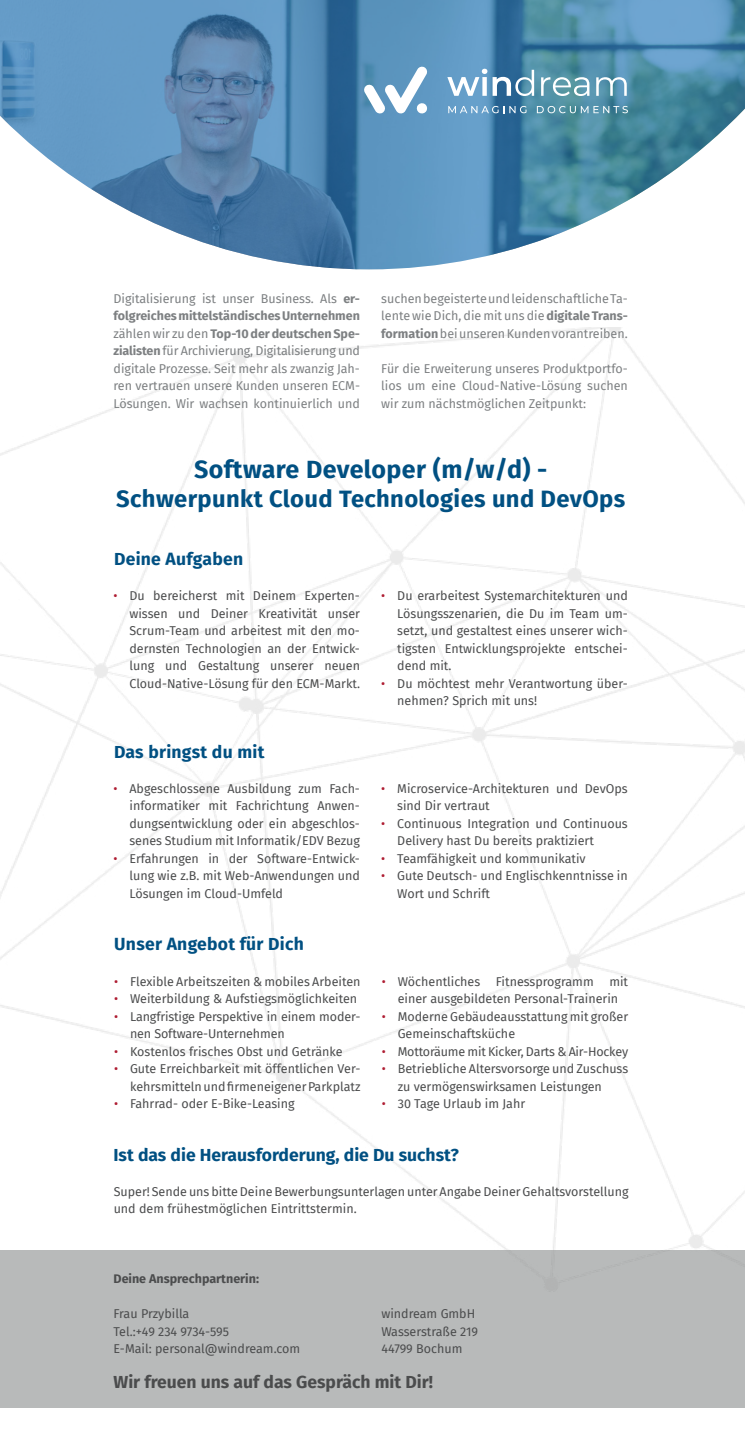
<style>
.page{position:relative;width:745px;height:1436px;background:#fff}
.page>*{position:absolute;margin:0;border:0;box-sizing:border-box;transform-origin:0 0}
.Überschrift_1{font:700 25px "Fira Sans";letter-spacing:.015em;color:#015082}
.Überschrift_1-2{font:700 23.75px "Fira Sans";letter-spacing:.015em;color:#015082}
.Überschrift_1-3{font:700 17.5px "Fira Sans";letter-spacing:.005em;color:#015082}
.Fließext{font:700 17.5px "Fira Sans";color:#4b4c4d}
.Fließext-2{font:12.5px/17.5px "Fira Sans";color:#4b4c4d}
.Fließext-3{font:12.5px/17.5px "Fira Sans";color:#7d8082;text-align:justify}
.Fließext-4{font:700 12.5px "Fira Sans";color:#4b4c4d}
.s1{font-weight:700}
.s2{color:#af1e33}
</style>
<div class="page">
<div style="left:0;top:1250px;width:744px;height:157px;background:#b8baba"></div>
<svg style="left:0;top:0;width:744px;height:269px"></svg>
<svg style="left:364px;top:67px;width:63px;height:46px"></svg>
<svg style="left:447px;top:69px;width:87px;height:27px"></svg>
<svg style="left:540px;top:77px;width:49px;height:19px"></svg>
<svg style="left:596px;top:77px;width:30px;height:19px"></svg>
<svg style="left:448px;top:106px;width:78px;height:7px"></svg>
<svg style="left:536px;top:106px;width:91px;height:7px"></svg>
<p class="Fließext-3" style="left:113px;top:289px;width:248px">Digitalisierung ist unser Business. Als <span class="s1">er&shy;folgreiches mittelständisches Unternehmen </span>zählen wir zu den <span class="s1">Top-10 der deutschen Spe&shy;zialisten</span> für Archivierung, Digitalisierung und digitale Prozesse. Seit mehr als zwanzig Jah&shy;ren vertrauen unsere Kunden unseren ECM-Lösungen. Wir wachsen kontinuierlich und</p>
<p class="Fließext-3" style="left:381px;top:289px;width:248px">suchen begeisterte und leidenschaftliche Ta&shy;lente wie Dich, die mit uns die <span class="s1">digitale Trans&shy;formation</span> bei unseren Kunden vorantreiben.</p>
<p class="Fließext-3" style="left:381px;top:359px;width:248px">Für die Erweiterung unseres Produktportfo&shy;lios um eine Cloud-Native-Lösung suchen wir zum nächstmöglichen Zeitpunkt:</p>
<p class="Überschrift_1" style="left:194px;top:448px;width:354px">Software Developer (m/w/d) -</p>
<p class="Überschrift_1-2" style="left:116px;top:479px;width:510px">Schwerpunkt Cloud Technologies und DevOps</p>
<p class="Überschrift_1-3" style="left:114px;top:544px;width:130px">Deine Aufgaben</p>
<p class="Fließext-2" style="left:129px;top:586px;width:232px;text-align:justify;text-indent:-16px"><span class="s2">•</span> Du bereicherst mit Deinem Experten&shy;wissen und Deiner Kreativität unser Scrum-Team und arbeitest mit den mo&shy;dernsten Technologien an der Entwick&shy;lung und Gestaltung unserer neuen Cloud-Native-Lösung für den ECM-Markt.</p>
<p class="Fließext-2" style="left:397px;top:586px;width:232px;text-align:justify;text-indent:-16px"><span class="s2">•</span> Du erarbeitest Systemarchitekturen und Lösungsszenarien, die Du im Team um&shy;setzt, und gestaltest eines unserer wich&shy;tigsten Entwicklungsprojekte entschei&shy;dend mit.</p>
<p class="Fließext-2" style="left:397px;top:674px;width:232px;text-indent:-16px"><span class="s2">•</span> Du möchtest mehr Verantwortung über&shy;nehmen? Sprich mit uns!</p>
<p class="Überschrift_1-3" style="left:114px;top:736px;width:152px">Das bringst du mit</p>
<p class="Fließext-2" style="left:129px;top:779px;width:232px;text-align:justify;text-indent:-16px"><span class="s2">•</span> Abgeschlossene Ausbildung zum Fach&shy;informatiker mit Fachrichtung Anwen&shy;dungsentwicklung oder ein abgeschlos&shy;senes Studium mit Informatik/EDV Bezug</p>
<p class="Fließext-2" style="left:129px;top:849px;width:232px;text-align:justify;text-indent:-16px"><span class="s2">•</span> Erfahrungen in der Software-Entwick&shy;lung wie z.B. mit Web-Anwendungen und Lösungen im Cloud-Umfeld</p>
<p class="Überschrift_1-3" style="left:114px;top:929px;width:191px">Unser Angebot für Dich</p>
<p class="Fließext-2" style="left:114px;top:971px;width:248px"><span class="s2">•</span> Flexible Arbeitszeiten &amp; mobiles Arbeiten</p>
<p class="Fließext-2" style="left:114px;top:989px;width:244px"><span class="s2">•</span> Weiterbildung &amp; Aufstiegsmöglichkeiten</p>
<p class="Fließext-2" style="left:130px;top:1006px;width:232px;text-indent:-16px"><span class="s2">•</span> Langfristige Perspektive in einem moder&shy;nen Software-Unternehmen</p>
<p class="Fließext-2" style="left:114px;top:1041px;width:230px"><span class="s2">•</span> Kostenlos frisches Obst und Getränke</p>
<p class="Fließext-2" style="left:114px;top:1059px;width:248px;text-align:right"><span class="s2">•</span> Gute Erreichbarkeit mit öffentlichen Ver&shy;kehrsmitteln und firmeneigener Parkplatz</p>
<p class="Fließext-2" style="left:114px;top:1094px;width:182px"><span class="s2">•</span> Fahrrad- oder E-Bike-Leasing</p>
<p class="Fließext-2" style="left:397px;top:779px;width:232px;text-indent:-16px"><span class="s2">•</span> Microservice-Architekturen und DevOps sind Dir vertraut</p>
<p class="Fließext-2" style="left:397px;top:814px;width:232px;text-indent:-16px"><span class="s2">•</span> Continuous Integration und Continuous<br>Delivery hast Du bereits praktiziert</p>
<p class="Fließext-2" style="left:381px;top:849px;width:206px"><span class="s2">•</span> Teamfähigkeit und kommunikativ</p>
<p class="Fließext-2" style="left:397px;top:866px;width:232px;text-indent:-16px"><span class="s2">•</span> Gute Deutsch- und Englischkenntnisse in<br>Wort und Schrift</p>
<p class="Fließext-2" style="left:381px;top:971px;width:248px;text-align:center"><span class="s2">•</span> Wöchentliches Fitnessprogramm mit einer ausgebildeten Personal-Trainerin</p>
<p class="Fließext-2" style="left:397px;top:1006px;width:232px;text-indent:-16px"><span class="s2">•</span> Moderne Gebäudeausstattung mit großer<br>Gemeinschaftsküche</p>
<p class="Fließext-2" style="left:381px;top:1041px;width:248px"><span class="s2">•</span> Mottoräume mit Kicker, Darts &amp; Air-Hockey</p>
<p class="Fließext-2" style="left:397px;top:1059px;width:232px;text-indent:-16px"><span class="s2">•</span> Betriebliche Altersvorsorge und Zuschuss zu vermögenswirksamen Leistungen</p>
<p class="Fließext-2" style="left:381px;top:1094px;width:145px"><span class="s2">•</span> 30 Tage Urlaub im Jahr</p>
<p class="Überschrift_1-3" style="left:113px;top:1139px;width:346px">Ist das die Herausforderung, die Du suchst?</p>
<p class="Fließext-2" style="left:114px;top:1181px;width:516px">Super! Sende uns bitte Deine Bewerbungsunterlagen unter Angabe Deiner Gehaltsvorstellung und dem frühestmöglichen Eintrittstermin.</p>
<p class="Fließext-4" style="left:113px;top:1267px;width:147px">Deine Ansprechpartnerin:</p>
<p class="Fließext-2" style="left:113px;top:1304px;width:188px">Frau Przybilla<br>Tel.:+49 234 9734-595<br>E-Mail: personal@windream.com</p>
<p class="Fließext-2" style="left:381px;top:1304px;width:98px">windream GmbH<br>Wasserstraße 219<br>44799 Bochum</p>
<p class="Fließext" style="left:113px;top:1366px;width:321px">Wir freuen uns auf das Gespräch mit Dir!</p>
</div>
